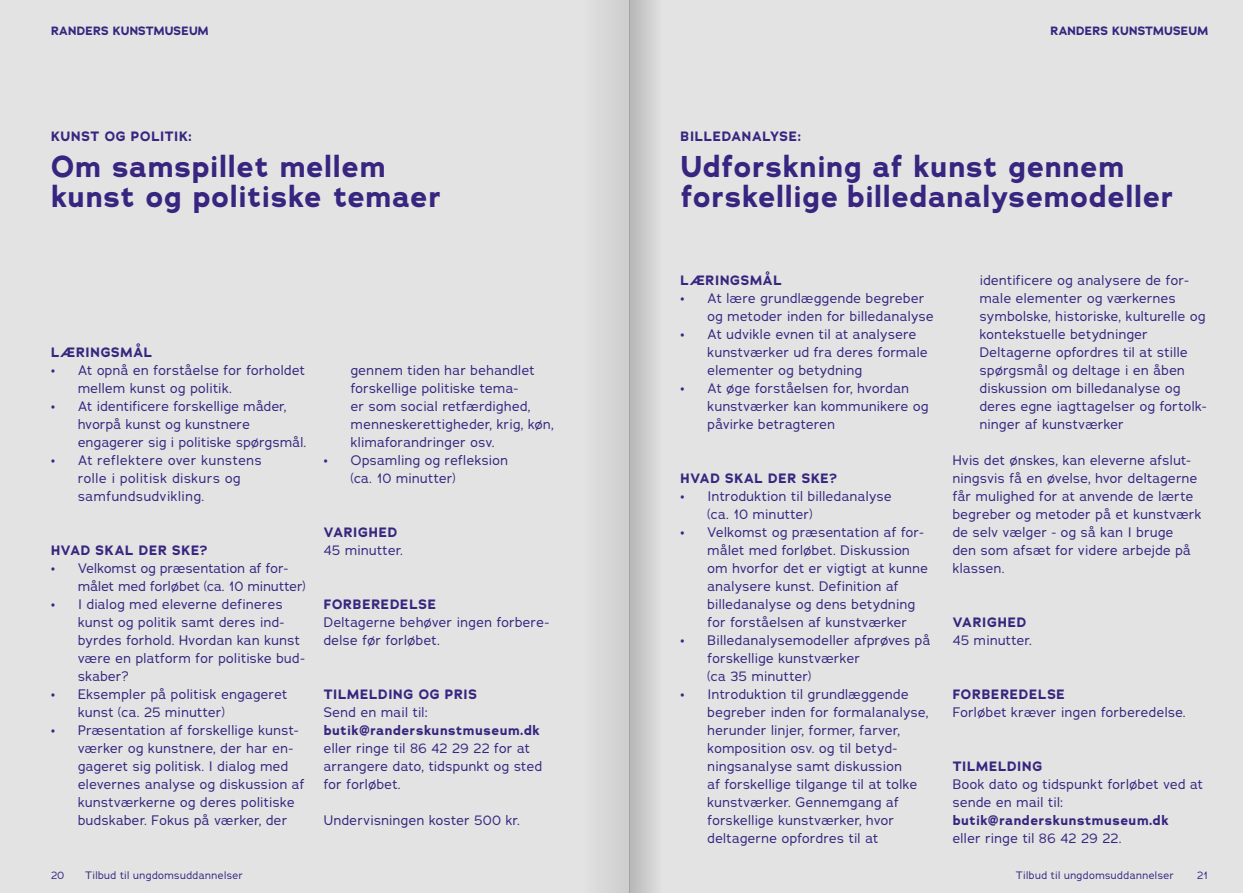
<style>
.page{position:relative;width:1259px;height:893px;background:#fff}
.page>*{position:absolute;margin:0;border:0;box-sizing:border-box;transform-origin:0 0}
.t1{font:700 30px/30px "Adrianna";letter-spacing:.02em;color:#372580}
.t2{font:13.5px/18px "Adrianna";letter-spacing:.03em;color:#372580}
.t3{font:700 13.5px "Adrianna";letter-spacing:.045em;color:#372580}
.t4{font:700 12px "Adrianna";letter-spacing:.015em;color:#372580}
.t5{font:10.5px "Adrianna";letter-spacing:.04em;color:#372580}
</style>
<div class="page">
<div style="left:0;top:0;width:1242px;height:893px;background:#e3e3e3"></div>
<svg style="left:629px;top:0;width:26px;height:893px;fill:#c8c8c8"></svg>
<div style="left:580px;top:0;width:49px;height:893px;background:#d8d8d8"></div>
<p class="t4" style="left:51px;top:23px;width:159px">RANDERS KUNSTMUSEUM</p>
<p class="t4" style="left:1050px;top:23px;width:159px">RANDERS KUNSTMUSEUM</p>
<p class="t3" style="left:51px;top:127px;width:142px">KUNST OG POLITIK:</p>
<h1 class="t1" style="left:51px;top:152px;width:392px">Om samspillet mellem kunst og politiske temaer</h1>
<p class="t3" style="left:51px;top:343px;width:103px">LÆRINGSMÅL</p>
<p class="t2" style="left:78px;top:361px;width:228px;text-indent:-27px">• At opnå en forståelse for forholdet mellem kunst og politik.</p>
<p class="t2" style="left:78px;top:397px;width:230px;text-indent:-27px">• At identificere forskellige måder, hvorpå kunst og kunstnere engagerer sig i politiske spørgsmål.</p>
<p class="t2" style="left:78px;top:451px;width:185px;text-indent:-27px">• At reflektere over kunstens rolle i politisk diskurs og samfundsudvikling.</p>
<p class="t3" style="left:51px;top:541px;width:158px">HVAD SKAL DER SKE?</p>
<p class="t2" style="left:78px;top:559px;width:229px;text-indent:-27px">• Velkomst og præsentation af for&shy;målet med forløbet (ca. 10 minutter)</p>
<p class="t2" style="left:78px;top:595px;width:228px;text-indent:-27px">• I dialog med eleverne defineres kunst og politik samt deres ind&shy;byrdes forhold. Hvordan kan kunst være en platform for politiske bud&shy;skaber?</p>
<p class="t2" style="left:78px;top:685px;width:211px;text-indent:-27px">• Eksempler på politisk engageret kunst (ca. 25 minutter)</p>
<p class="t2" style="left:78px;top:721px;width:228px;text-indent:-27px">• Præsentation af forskellige kunst&shy;værker og kunstnere, der har en&shy;gageret sig politisk. I dialog med elevernes analyse og diskussion af kunstværkerne og deres politiske budskaber. Fokus på værker, der</p>
<p class="t2" style="left:351px;top:361px;width:204px">gennem tiden har behandlet forskellige politiske tema-<br>er som social retfærdighed, menneskerettigheder, krig, køn, klimaforandringer osv.</p>
<p class="t2" style="left:351px;top:451px;width:159px;text-indent:-27px">• Opsamling og refleksion (ca. 10 minutter)</p>
<p class="t3" style="left:324px;top:523px;width:75px">VARIGHED</p>
<p class="t2" style="left:324px;top:541px;width:81px">45 minutter.</p>
<p class="t3" style="left:324px;top:595px;width:114px">FORBEREDELSE</p>
<p class="t2" style="left:324px;top:613px;width:227px">Deltagerne behøver ingen forbere&shy;delse før forløbet.</p>
<p class="t3" style="left:324px;top:685px;width:155px">TILMELDING OG PRIS</p>
<p class="t2" style="left:324px;top:703px;width:105px">Send en mail til:</p>
<p class="t3" style="left:324px;top:721px;width:217px">butik@randerskunstmuseum.dk</p>
<p class="t2" style="left:324px;top:739px;width:220px">eller ringe til 86 42 29 22 for at arrangere dato, tidspunkt og sted for forløbet.</p>
<p class="t2" style="left:324px;top:811px;width:198px">Undervisningen koster 500 kr.</p>
<p class="t3" style="left:680px;top:127px;width:122px">BILLEDANALYSE:</p>
<h1 class="t1" style="left:680px;top:152px;width:495px">Udforskning af kunst gennem forskellige billedanalysemodeller</h1>
<p class="t3" style="left:680px;top:271px;width:103px">LÆRINGSMÅL</p>
<p class="t2" style="left:707px;top:289px;width:228px;text-indent:-27px">• At lære grundlæggende begreber og metoder inden for billedanalyse</p>
<p class="t2" style="left:707px;top:325px;width:222px;text-indent:-27px">• At udvikle evnen til at analysere kunstværker ud fra deres formale elementer og betydning</p>
<p class="t2" style="left:707px;top:379px;width:222px;text-indent:-27px">• At øge forståelsen for, hvordan kunstværker kan kommunikere og påvirke betragteren</p>
<p class="t3" style="left:680px;top:469px;width:158px">HVAD SKAL DER SKE?</p>
<p class="t2" style="left:707px;top:487px;width:186px;text-indent:-27px">• Introduktion til billedanalyse (ca. 10 minutter)</p>
<p class="t2" style="left:707px;top:523px;width:222px;text-indent:-27px">• Velkomst og præsentation af for&shy;målet med forløbet. Diskussion om hvorfor det er vigtigt at kunne analysere kunst. Definition af billedanalyse og dens betydning for forståelsen af kunstværker</p>
<p class="t2" style="left:707px;top:631px;width:224px;text-indent:-27px">• Billedanalysemodeller afprøves på forskellige kunstværker<br>(ca 35 minutter)</p>
<p class="t2" style="left:707px;top:685px;width:222px;text-indent:-27px">• Introduktion til grundlæggende begreber inden for formalanalyse, herunder linjer, former, farver, komposition osv. og til betyd&shy;ningsanalyse samt diskussion<br>af forskellige tilgange til at tolke kunstværker. Gennemgang af forskellige kunstværker, hvor deltagerne opfordres til at</p>
<p class="t2" style="left:979px;top:271px;width:228px">identificere og analysere de for&shy;male elementer og værkernes symbolske, historiske, kulturelle og kontekstuelle betydninger<br>Deltagerne opfordres til at stille spørgsmål og deltage i en åben diskussion om billedanalyse og deres egne iagttagelser og fortolk&shy;ninger af kunstværker</p>
<p class="t2" style="left:952px;top:451px;width:250px">Hvis det ønskes, kan eleverne afslut&shy;ningsvis få en øvelse, hvor deltagerne får mulighed for at anvende de lærte begreber og metoder på et kunstværk de selv vælger - og så kan I bruge<br>den som afsæt for videre arbejde på klassen.</p>
<p class="t3" style="left:953px;top:613px;width:75px">VARIGHED</p>
<p class="t2" style="left:952px;top:631px;width:81px">45 minutter.</p>
<p class="t3" style="left:953px;top:685px;width:114px">FORBEREDELSE</p>
<p class="t2" style="left:952px;top:703px;width:234px">Forløbet kræver ingen forberedelse.</p>
<p class="t3" style="left:953px;top:757px;width:91px">TILMELDING</p>
<p class="t2" style="left:952px;top:775px;width:252px">Book dato og tidspunkt forløbet ved at sende en mail til:</p>
<p class="t3" style="left:952px;top:811px;width:217px">butik@randerskunstmuseum.dk</p>
<p class="t2" style="left:952px;top:829px;width:170px">eller ringe til 86 42 29 22.</p>
<p class="t5" style="left:51px;top:869px;width:15px">20</p>
<p class="t5" style="left:85px;top:869px;width:159px">Tilbud til ungdomsuddannelser</p>
<p class="t5" style="left:1016px;top:869px;width:159px">Tilbud til ungdomsuddannelser</p>
<p class="t5" style="left:1197px;top:869px;width:12px">21</p>
</div>
